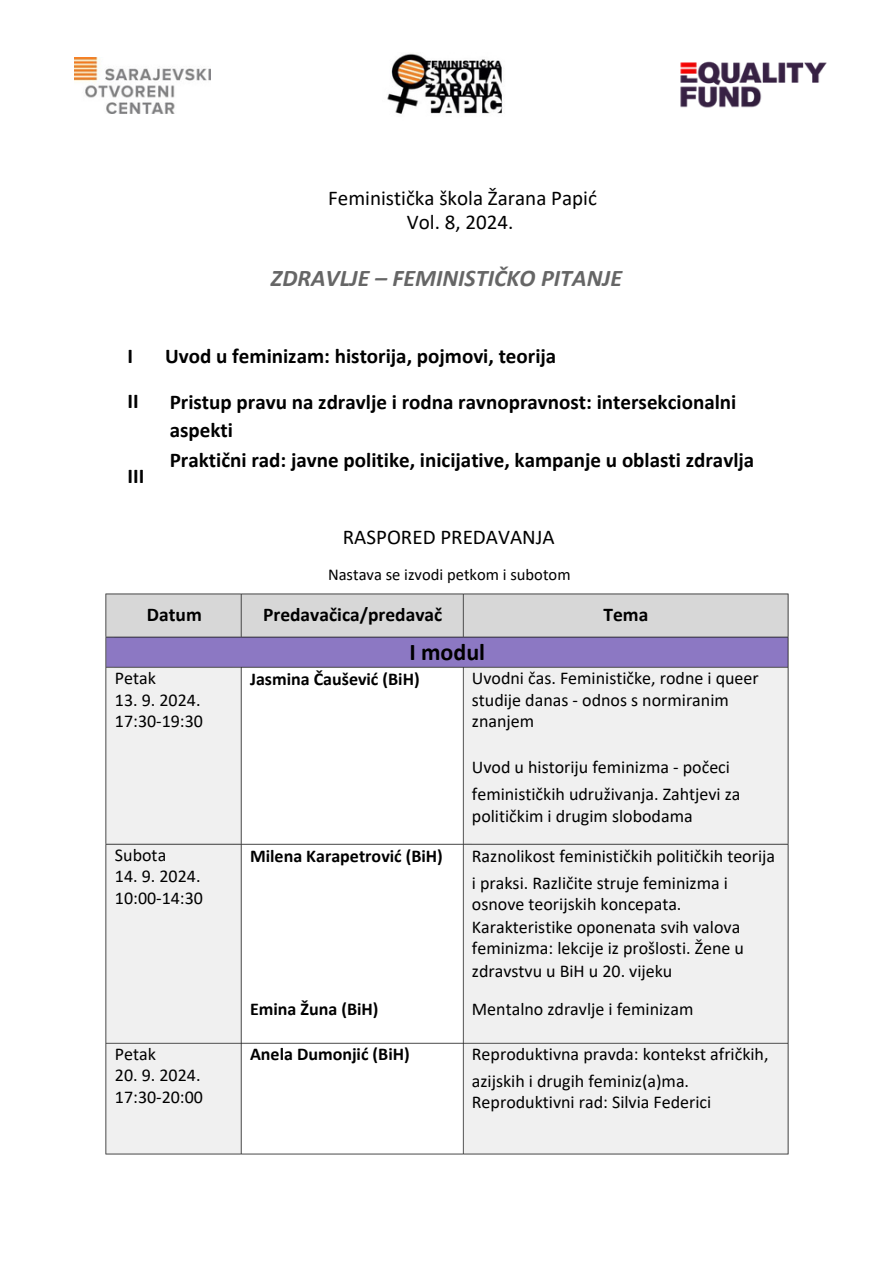
<style>
.page{position:relative;width:894px;height:1264px;background:#fff}
.page>*{position:absolute;margin:0;border:0;box-sizing:border-box;transform-origin:0 0}
.t1{font:italic 700 24px "Calibri";color:#666}
.t2{font:700 24px "Calibri";color:#000}
.t3{font:700 21px/45px "Calibri";color:#000}
.t4{font:21px/24.8px "Calibri";color:#000;text-align:center}
.t5{font:700 19.5px "Calibri";color:#000}
.t6{font:18px/21.3px "Calibri";color:#000}
.t7{font:700 18px "Calibri";color:#000}
.t8{font:16.5px "Calibri";color:#000}
</style>
<div class="page">
<img style="left:75px;top:58px;width:135px;height:55px">
<img style="left:680px;top:61px;width:147px;height:47px">
<img style="left:387px;top:53px;width:116px;height:61px">
<img style="left:105px;top:593px;width:684px;height:562px">
<h3 class="t4" style="left:328px;top:187px;width:270px">Feministička škola Žarana Papić<br>Vol. 8, 2024.</h3>
<h4 class="t1" style="left:271px;top:268px;width:352px">ZDRAVLJE – FEMINISTIČKO PITANJE</h4>
<h1 class="t3" style="left:127px;top:335px;width:13px">I<br>II</h1>
<h3 class="t3" style="left:127px;top:455px;width:18px">III</h3>
<h4 class="t3" style="left:165px;top:335px;width:392px">Uvod u feminizam: historija, pojmovi, teorija</h4>
<h4 class="t3" style="left:170px;top:389px;width:568px;line-height:28.2px">Pristup pravu na zdravlje i rodna ravnopravnost: intersekcionalni aspekti</h4>
<h4 class="t3" style="left:170px;top:440px;width:586px">Praktični rad: javne politike, inicijative, kampanje u oblasti zdravlja</h4>
<p class="t4" style="left:343px;top:526px;width:213px">RASPORED PREDAVANJA</p>
<p class="t8" style="left:328px;top:568px;width:244px">Nastava se izvodi petkom i subotom</p>
<p class="t5" style="left:147px;top:606px;width:56px">Datum</p>
<p class="t5" style="left:263px;top:606px;width:181px">Predavačica/predavač</p>
<p class="t5" style="left:603px;top:606px;width:46px">Tema</p>
<p class="t6" style="left:115px;top:669px;width:43px">Petak</p>
<p class="t6" style="left:115px;top:690px;width:89px">13. 9. 2024.<br>17:30-19:30</p>
<p class="t6" style="left:115px;top:845px;width:53px">Subota</p>
<p class="t6" style="left:115px;top:867px;width:89px">14. 9. 2024.<br>10:00-14:30</p>
<p class="t6" style="left:115px;top:1044px;width:43px">Petak</p>
<p class="t6" style="left:115px;top:1065px;width:89px">20. 9. 2024.<br>17:30-20:00</p>
<p class="t2" style="left:409px;top:641px;width:77px">I modul</p>
<h4 class="t7" style="left:250px;top:671px;width:171px">Jasmina Čaušević (BiH)</h4>
<h4 class="t7" style="left:250px;top:848px;width:194px">Milena Karapetrović (BiH)</h4>
<h2 class="t7" style="left:250px;top:1001px;width:130px">Emina Žuna (BiH)</h2>
<p class="t7" style="left:250px;top:1046px;width:161px">Anela Dumonjić (BiH)</p>
<p class="t6" style="left:471px;top:669px;width:288px">Uvodni čas. Feminističke, rodne i queer</p>
<p class="t6" style="left:471px;top:690px;width:258px">studije danas - odnos s normiranim</p>
<p class="t6" style="left:471px;top:712px;width:64px">znanjem</p>
<p class="t6" style="left:471px;top:758px;width:259px">Uvod u historiju feminizma - počeci</p>
<p class="t6" style="left:471px;top:785px;width:270px">feminističkih udruživanja. Zahtjevi za</p>
<p class="t6" style="left:471px;top:806px;width:222px">političkim i drugim slobodama</p>
<h6 class="t6" style="left:471px;top:846px;width:304px">Raznolikost feminističkih političkih teorija</h6>
<p class="t6" style="left:471px;top:873px;width:257px">i praksi. Različite struje feminizma i</p>
<p class="t6" style="left:471px;top:895px;width:211px">osnove teorijskih koncepata.</p>
<p class="t6" style="left:471px;top:917px;width:270px">Karakteristike oponenata svih valova</p>
<p class="t6" style="left:471px;top:939px;width:273px">feminizma: lekcije iz prošlosti. Žene u</p>
<p class="t6" style="left:471px;top:961px;width:202px">zdravstvu u BiH u 20. vijeku</p>
<p class="t6" style="left:471px;top:999px;width:223px">Mentalno zdravlje i feminizam</p>
<h6 class="t6" style="left:471px;top:1044px;width:298px">Reproduktivna pravda: kontekst afričkih,</h6>
<p class="t6" style="left:471px;top:1071px;width:219px">azijskih i drugih feminiz(a)ma.</p>
<h6 class="t6" style="left:471px;top:1092px;width:241px">Reproduktivni rad: Silvia Federici</h6>
</div>
